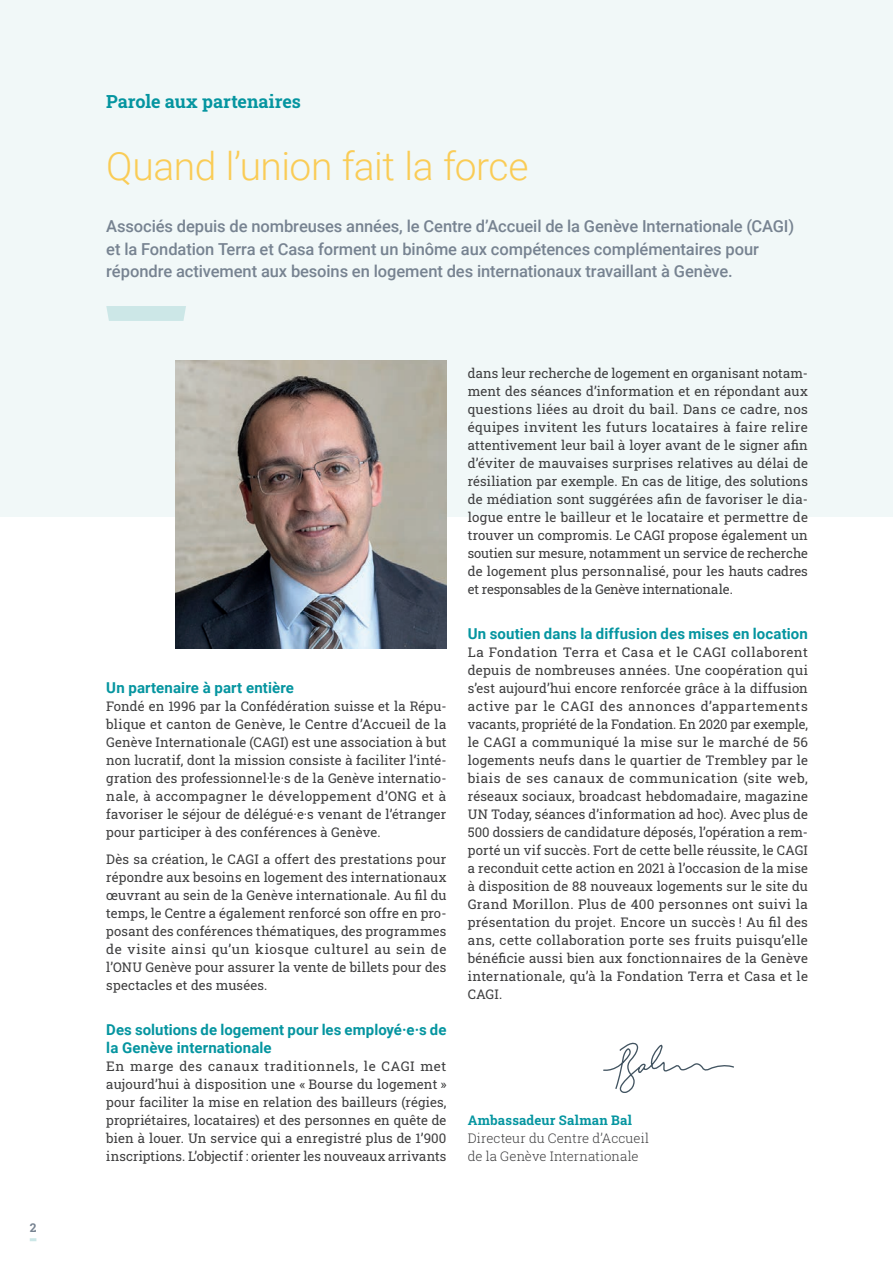
<style>
.page{position:relative;width:893px;height:1263px;background:#fff}
.page>*{position:absolute;margin:0;border:0;box-sizing:border-box;transform-origin:0 0}
.t1{font:300 39px "Roboto";letter-spacing:-.015em;color:#facc56}
.t2{font:700 18px "Roboto Slab";color:#0595a0}
.t3{font:500 16.5px/22.5px "Roboto";letter-spacing:-.005em;color:#778391}
.t4{font:700 15px/18px "Roboto";letter-spacing:.005em;color:#0595a0}
.t5{font:13.2px/18px "Roboto Slab";letter-spacing:.01em;color:#3e3e3f;text-align:justify}
.t6{font:300 13.2px/18px "Roboto Slab";letter-spacing:.005em;color:#3e3e3f}
.t7{font:700 13.2px "Roboto Slab";letter-spacing:.015em;color:#0595a0}
.t8{font:700 12px "Roboto Slab";color:#778391}
</style>
<div class="page">
<svg style="left:30px;top:1238px;width:6px;height:3px"></svg>
<div style="left:0;top:0;width:893px;height:517px;background:#f1f8f8"></div>
<svg style="left:106px;top:306px;width:80px;height:15px"></svg>
<img style="left:175px;top:360px;width:271px;height:288px">
<svg style="left:603px;top:1042px;width:131px;height:51px"></svg>
<p class="t8" style="left:30px;top:1219px;width:8px">2</p>
<h2 class="t2" style="left:106px;top:89px;width:196px">Parole aux partenaires</h2>
<h1 class="t1" style="left:106px;top:139px;width:424px">Quand l’union fait la force</h1>
<p class="t3" style="left:106px;top:215px;width:689px">Associés depuis de nombreuses années, le Centre d’Accueil de la Genève Internationale (CAGI) et la Fondation Terra et Casa forment un binôme aux compétences complémentaires pour répondre activement aux besoins en logement des internationaux travaillant à Genève.</p>
<p class="t4" style="left:106px;top:678px;width:189px">Un partenaire à part entière</p>
<p class="t5" style="left:106px;top:697px;width:342px">Fondé en 1996 par la Confédération suisse et la Répu&shy;blique et canton de Genève, le Centre d’Accueil de la Genève Internationale (CAGI) est une association à but non lucratif, dont la mission consiste à faciliter l’inté&shy;gration des professionnel·le·s de la Genève internatio&shy;nale, à accompagner le développement d’ONG et à favoriser le séjour de délégué·e·s venant de l’étranger pour participer à des conférences à Genève.</p>
<p class="t5" style="left:106px;top:850px;width:342px">Dès sa création, le CAGI a offert des prestations pour répondre aux besoins en logement des internationaux œuvrant au sein de la Genève internationale. Au fil du temps, le Centre a également renforcé son offre en pro&shy;posant des conférences thématiques, des programmes de visite ainsi qu’un kiosque culturel au sein de l’ONU Genève pour assurer la vente de billets pour des spectacles et des musées.</p>
<p class="t4" style="left:106px;top:1020px;width:342px">Des solutions de logement pour les employé·e·s de la Genève internationale</p>
<p class="t5" style="left:106px;top:1057px;width:342px">En marge des canaux traditionnels, le CAGI met aujourd’hui à disposition une « Bourse du logement » pour faciliter la mise en relation des bailleurs (régies, propriétaires, locataires) et des personnes en quête de bien à louer. Un service qui a enregistré plus de 1’900 inscriptions. L’objectif : orienter les nouveaux arrivants</p>
<p class="t5" style="left:468px;top:364px;width:342px">dans leur recherche de logement en organisant notam&shy;ment des séances d’information et en répondant aux questions liées au droit du bail. Dans ce cadre, nos équipes invitent les futurs locataires à faire relire attentivement leur bail à loyer avant de le signer afin d’éviter de mauvaises surprises relatives au délai de résiliation par exemple. En cas de litige, des solutions de médiation sont suggérées afin de favoriser le dia&shy;logue entre le bailleur et le locataire et permettre de trouver un compromis. Le CAGI propose également un soutien sur mesure, notamment un service de recherche de logement plus personnalisé, pour les hauts cadres et responsables de la Genève internationale.</p>
<p class="t4" style="left:468px;top:624px;width:342px">Un soutien dans la diffusion des mises en location</p>
<p class="t5" style="left:468px;top:643px;width:342px">La Fondation Terra et Casa et le CAGI collaborent depuis de nombreuses années. Une coopération qui s’est aujourd’hui encore renforcée grâce à la diffusion active par le CAGI des annonces d’appartements vacants, propriété de la Fondation. En 2020 par exemple, le CAGI a communiqué la mise sur le marché de 56 logements neufs dans le quartier de Trembley par le biais de ses canaux de communication (site web, réseaux sociaux, broadcast hebdomadaire, magazine UN Today, séances d’information ad hoc). Avec plus de 500 dossiers de candidature déposés, l’opération a rem&shy;porté un vif succès. Fort de cette belle réussite, le CAGI a reconduit cette action en 2021 à l’occasion de la mise à disposition de 88 nouveaux logements sur le site du Grand Morillon. Plus de 400 personnes ont suivi la présentation du projet. Encore un succès ! Au fil des ans, cette collaboration porte ses fruits puisqu’elle bénéficie aussi bien aux fonctionnaires de la Genève internationale, qu’à la Fondation Terra et Casa et le CAGI.</p>
<p class="t7" style="left:468px;top:1111px;width:166px">Ambassadeur Salman Bal</p>
<p class="t6" style="left:468px;top:1129px;width:183px">Directeur du Centre d’Accueil de la Genève Internationale</p>
</div>
